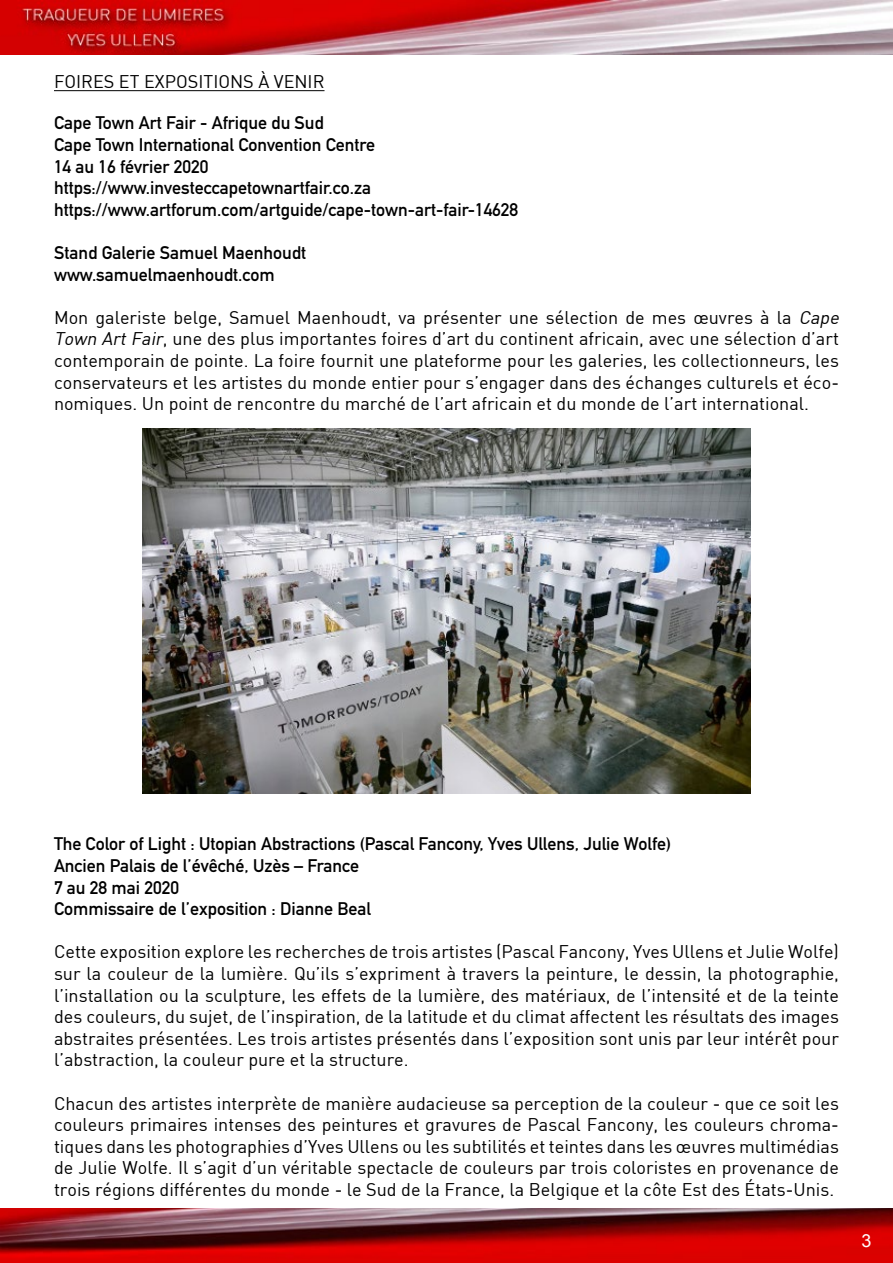
<style>
.page{position:relative;width:893px;height:1263px;background:#fff}
.page>*{position:absolute;margin:0;border:0;box-sizing:border-box;transform-origin:0 0}
.t1{font:18px/21.6px "DIN";color:#000;text-align:justify}
.t2{font:700 18px/21.6px "DIN Alternate";color:#000}
.t3{font:18px "Arial";color:#fff}
.s1{font-style:italic}
</style>
<div class="page">
<img style="left:0;top:0;width:893px;height:54px">
<img style="left:0;top:1209px;width:893px;height:54px">
<img style="left:143px;top:428px;width:607px;height:365px">
<hr style="left:54px;top:90px;width:271px;height:1px;background:#000">
<p class="t1" style="left:54px;top:71px;width:272px">FOIRES ET EXPOSITIONS À VENIR</p>
<p class="t2" style="left:54px;top:111px;width:466px">Cape Town Art Fair - Afrique du Sud<br>Cape Town International Convention Centre<br>14 au 16 février 2020 https://www.investeccapetownartfair.co.za https://www.artforum.com/artguide/cape-town-art-fair-14628</p>
<p class="t2" style="left:54px;top:241px;width:254px">Stand Galerie Samuel Maenhoudt www.samuelmaenhoudt.com</p>
<p class="t1" style="left:54px;top:306px;width:790px;text-align:left">Mon galeriste belge, Samuel Maenhoudt, va présenter une sélection de mes œuvres à la <span class="s1">Cape Town ArtFair</span>, une des plus importantes foires d’art du continent africain, avec une sélection d’art contemporain de pointe. La foire fournit une plateforme pour les galeries, les collectionneurs, les conservateurs et les artistes du monde entier pour s’engager dans des échanges culturels et éco&shy;nomiques. Un point de rencontre du marché de l’art africain et du monde de l’art international.</p>
<p class="t2" style="left:54px;top:832px;width:619px">The Color of Light : Utopian Abstractions (Pascal Fancony, Yves Ullens, Julie Wolfe)<br>Ancien Palais de l’évêché, Uzès – France<br>7 au 28 mai 2020<br>Commissaire de l’exposition : Dianne Beal</p>
<p class="t1" style="left:54px;top:941px;width:786px">Cette exposition explore les recherches de trois artistes (Pascal Fancony, Yves Ullens et Julie Wolfe) sur la couleur de la lumière. Qu’ils s’expriment à travers la peinture, le dessin, la photographie, l’installation ou la sculpture, les effets de la lumière, des matériaux, de l’intensité et de la teinte des couleurs, du sujet, de l’inspiration, de la latitude et du climat affectent les résultats des images abstraites présentées. Les trois artistes présentés dans l’exposition sont unis par leur intérêt pour l’abstraction, la couleur pure et la structure.</p>
<p class="t1" style="left:54px;top:1092px;width:786px">Chacun des artistes interprète de manière audacieuse sa perception de la couleur - que ce soit les couleurs primaires intenses des peintures et gravures de Pascal Fancony, les couleurs chroma&shy;tiques dans les photographies d’Yves Ullens ou les subtilités et teintes dans les œuvres multimédias de Julie Wolfe. Il s’agit d’un véritable spectacle de couleurs par trois coloristes en provenance de trois régions différentes du monde - le Sud de la France, la Belgique et la côte Est des États-Unis.</p>
<p class="t3" style="left:862px;top:1228px;width:12px">3</p>
</div>
